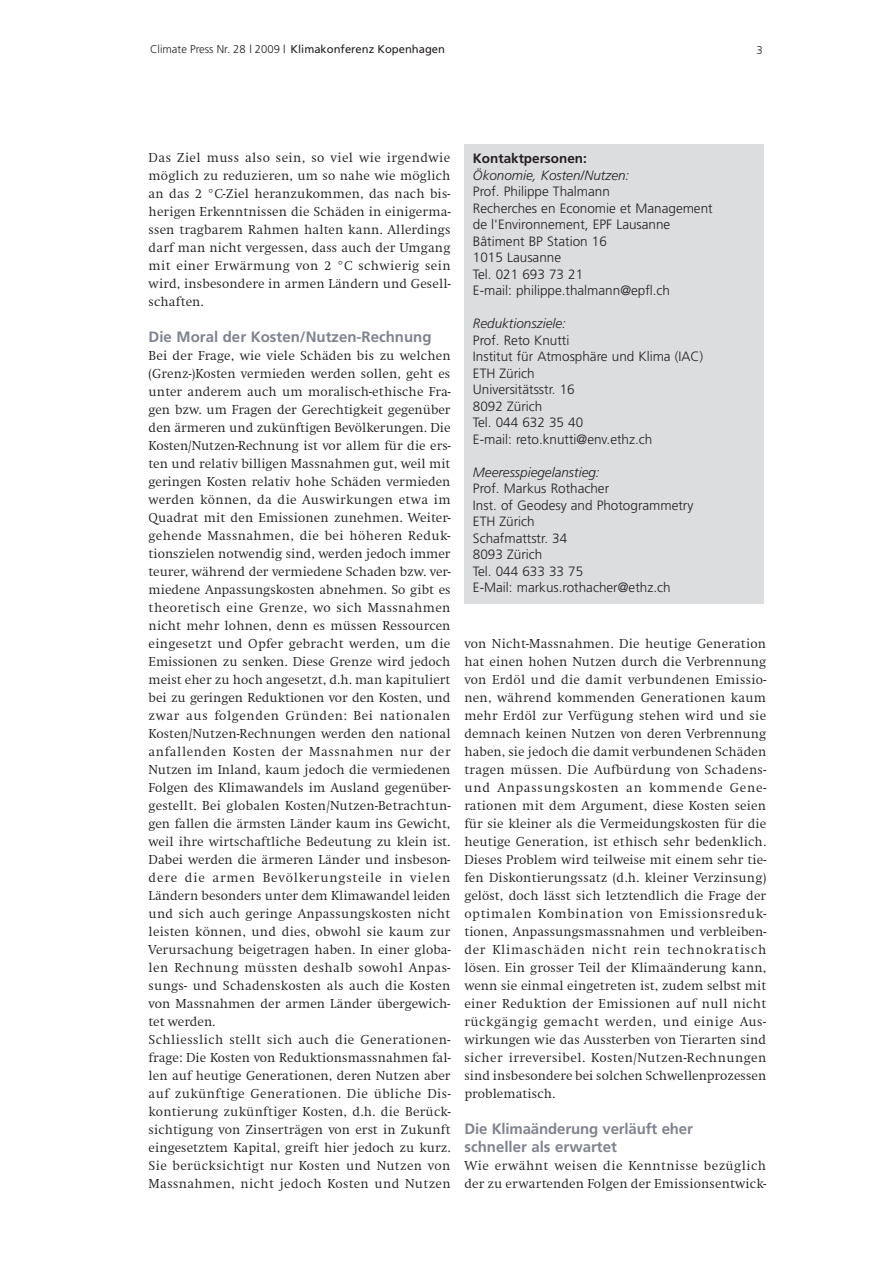
<style>
.page{position:relative;width:893px;height:1263px;background:#fff}
.page>*{position:absolute;margin:0;border:0;box-sizing:border-box;transform-origin:0 0}
.t1{font:700 15px/18px "Frutiger";color:#7f838f}
.t2{font:300 13.5px/18px "Swift";letter-spacing:.005em;color:#231f20;text-align:justify}
.t3{font:300 13.5px/16.5px "Frutiger";color:#231f20}
.t4{font:11.25px "Frutiger";color:#231f20}
.t5{font:300 11.25px "Frutiger";color:#231f20}
.s1{font-weight:300}
.s2{font-weight:700}
.s3{font-style:italic}
</style>
<div class="page">
<div style="left:464px;top:144px;width:300px;height:460px;background:#dcdddf"></div>
<p class="t4" style="left:150px;top:43px;width:296px"><span class="s1">Climate Press Nr. 28 | 2009 |</span> Klimakonferenz Kopenhagen</p>
<p class="t5" style="left:756px;top:43px;width:8px">3</p>
<p class="t2" style="left:149px;top:149px;width:304px">Das Ziel muss also sein, so viel wie irgendwie möglich zu reduzieren, um so nahe wie möglich an das 2 °C-Ziel heranzukommen, das nach bis&shy;herigen Erkenntnissen die Schäden in einigerma&shy;ssen tragbarem Rahmen halten kann. Allerdings darf man nicht vergessen, dass auch der Umgang mit einer Erwärmung von 2 °C schwierig sein wird, insbesondere in armen Ländern und Gesell&shy;schaften.</p>
<p class="t1" style="left:149px;top:328px;width:284px">Die Moral der Kosten/Nutzen-Rechnung</p>
<p class="t2" style="left:149px;top:347px;width:304px;text-align:left">Bei der Frage, wie viele Schäden bis zu welchen (Grenz-)Kosten vermieden werden sollen, geht es unter anderem auch um moralisch-ethische Fra&shy;gen bzw. um Fragen der Gerechtigkeit gegenüber den ärmeren und zukünftigen Bevölkerungen. Die Kosten/Nutzen-Rechnung ist vor allem für die ers&shy;ten und relativ billigen Massnahmen gut, weil mit geringen Kosten relativ hohe Schäden vermieden werden können, da die Auswirkungen etwa im Quadrat mit den Emissionen zunehmen. Weiter&shy;gehende Massnahmen, die bei höheren Reduk&shy;tionszielen notwendig sind, werden jedoch immer teurer, während der vermiedene Schaden bzw. ver&shy;miedene Anpassungskosten abnehmen. So gibt es theoretisch eine Grenze, wo sich Massnahmen nicht mehr lohnen, denn es müssen Ressourcen eingesetzt und Opfer gebracht werden, um die Emissionen zu senken. Diese Grenze wird jedoch meist eher zu hoch angesetzt, d.h. man kapituliert bei zu geringen Reduktionen vor den Kosten, und zwar aus folgenden Gründen: Bei nationalen Kosten/Nutzen-Rechnungen werden den national anfallenden Kosten der Massnahmen nur der Nutzen im Inland, kaum jedoch die vermiedenen Folgen des Klimawandels im Ausland gegenüber&shy;gestellt. Bei globalen Kosten/Nutzen-Betrachtun&shy;gen fallen die ärmsten Länder kaum ins Gewicht, weil ihre wirtschaftliche Bedeutung zu klein ist.<br>Dabei werden die ärmeren Länder und insbeson&shy;dere die armen Bevölkerungsteile in vielen Ländern besonders unter dem Klimawandel leiden und sich auch geringe Anpassungskosten nicht leisten können, und dies, obwohl sie kaum zur Verursachung beigetragen haben. In einer globa&shy;len Rechnung müssten deshalb sowohl Anpas&shy;sungs- und Schadenskosten als auch die Kosten von Massnahmen der armen Länder übergewich&shy;tet werden.<br>Schliesslich stellt sich auch die Generationen&shy;frage: Die Kosten von Reduktionsmassnahmen fal&shy;len auf heutige Generationen, deren Nutzen aber auf zukünftige Generationen. Die übliche Dis&shy;kontierung zukünftiger Kosten, d.h. die Berück&shy;sichtigung von Zinserträgen von erst in Zukunft eingesetztem Kapital, greift hier jedoch zu kurz.<br>Sie berücksichtigt nur Kosten und Nutzen von Massnahmen, nicht jedoch Kosten und Nutzen</p>
<p class="t3" style="left:473px;top:150px;width:241px"><span class="s2">Kontaktpersonen:<br></span><span class="s3">Ökonomie, Kosten/Nutzen:<br></span>Prof. Philippe Thalmann<br>Recherches en Economie et Management de l'Environnement, EPF Lausanne<br>Bâtiment BP Station 16<br>1015 Lausanne<br>Tel. 021 693 73 21<br>E-mail: philippe.thalmann@epfl.ch</p>
<p class="t3" style="left:473px;top:315px;width:232px"><span class="s3">Reduktionsziele:<br></span>Prof. Reto Knutti<br>Institut für Atmosphäre und Klima (IAC)<br>ETH Zürich<br>Universitätsstr. 16<br>8092 Zürich<br>Tel. 044 632 35 40<br>E-mail: reto.knutti@env.ethz.ch</p>
<p class="t3" style="left:473px;top:464px;width:222px"><span class="s3">Meeresspiegelanstieg:<br></span>Prof. Markus Rothacher<br>Inst. of Geodesy and Photogrammetry<br>ETH Zürich<br>Schafmattstr. 34<br>8093 Zürich<br>Tel. 044 633 33 75<br>E-Mail: markus.rothacher@ethz.ch</p>
<p class="t2" style="left:464px;top:635px;width:303px">von Nicht-Massnahmen. Die heutige Generation hat einen hohen Nutzen durch die Verbrennung von Erdöl und die damit verbundenen Emissio&shy;nen, während kommenden Generationen kaum mehr Erdöl zur Verfügung stehen wird und sie demnach keinen Nutzen von deren Verbrennung haben, sie jedoch die damit verbundenen Schäden tragen müssen. Die Aufbürdung von Schadens&shy;und Anpassungskosten an kommende Gene&shy;rationen mit dem Argument, diese Kosten seien für sie kleiner als die Vermeidungskosten für die heutige Generation, ist ethisch sehr bedenklich.<br>Dieses Problem wird teilweise mit einem sehr tie&shy;fen Diskontierungssatz (d.h. kleiner Verzinsung) gelöst, doch lässt sich letztendlich die Frage der optimalen Kombination von Emissionsreduk&shy;tionen, Anpassungsmassnahmen und verbleiben&shy;der Klimaschäden nicht rein technokratisch lösen. Ein grosser Teil der Klimaänderung kann, wenn sie einmal eingetreten ist, zudem selbst mit einer Reduktion der Emissionen auf null nicht rückgängig gemacht werden, und einige Aus&shy;wirkungen wie das Aussterben von Tierarten sind sicher irreversibel. Kosten/Nutzen-Rechnungen sind insbesondere bei solchen Schwellenprozessen problematisch.</p>
<p class="t1" style="left:464px;top:1120px;width:230px">Die Klimaänderung verläuft eher schneller als erwartet</p>
<p class="t2" style="left:464px;top:1157px;width:303px">Wie erwähnt weisen die Kenntnisse bezüglich der zu erwartenden Folgen der Emissionsentwick-</p>
</div>
